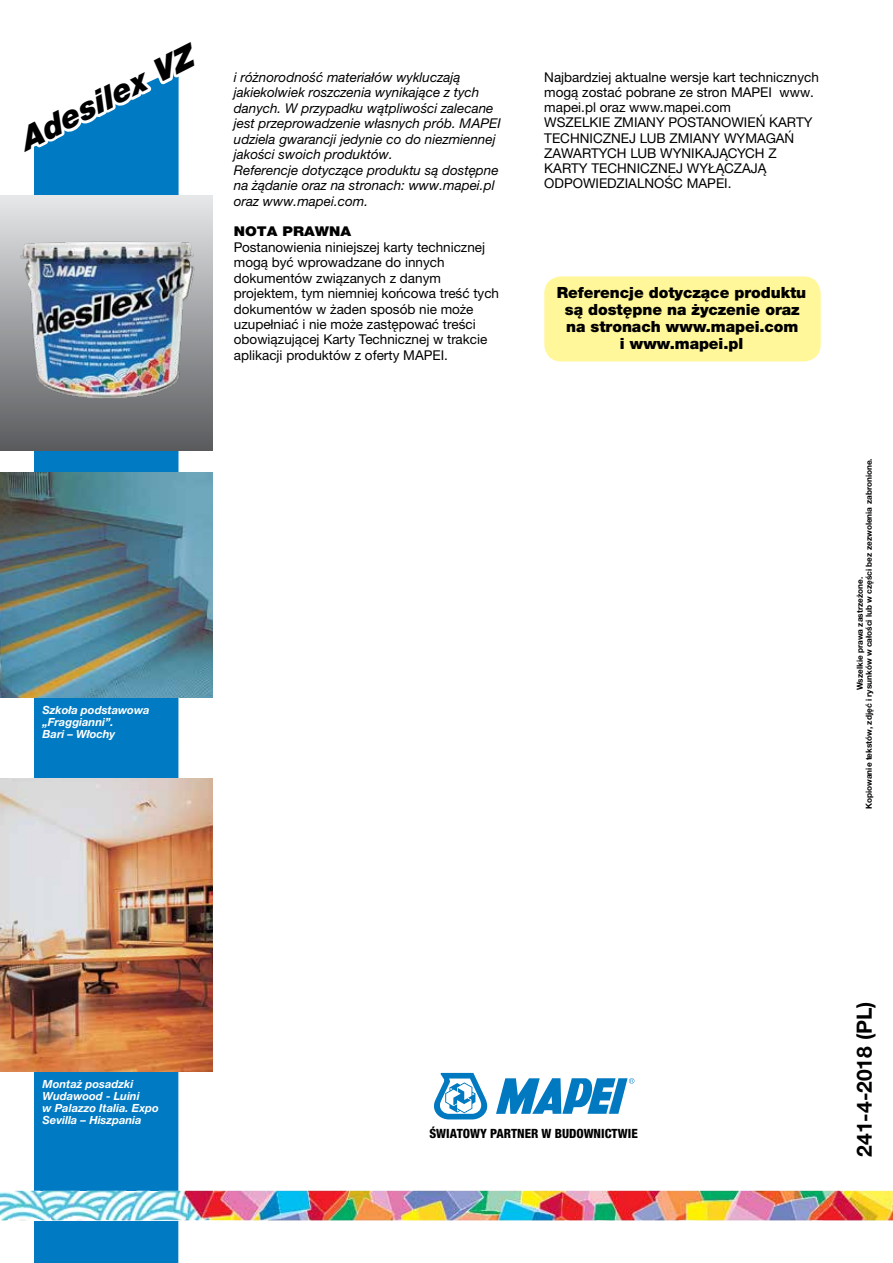
<style>
.page{position:relative;width:893px;height:1263px;background:#fff}
.page>*{position:absolute;margin:0;border:0;box-sizing:border-box;transform-origin:0 0}
.t1{font:italic 900 31.65px "Helvetica Neue LTW1 G";color:#000}
.t2{font:700 21px "Helvetica Neue LTW1 G";color:#000}
.t3{font:900 15.45px/17.2px "Helvetica Neue LTW1 G";letter-spacing:-.005em;color:#000;text-align:center}
.t4{font:13.5px/15.5px "Helvetica Neue LTW1 G";color:#000}
.t5{font:italic 13.5px/15.5px "Helvetica Neue LTW1 G";color:#000}
.t6{font:900 13.5px "Helvetica Neue LTW1 G";color:#000;scale:1.1 1}
.t7{font:800 condensed 12.75px "Helvetica Neue LTW1 G";color:#000}
.t8{font:italic 700 11.25px/12px "Helvetica Neue LTW1 G";color:#fff}
.t9{font:700 8.25px/9px "Helvetica Neue LTW1 G";color:#000;text-align:center}
</style>
<div class="page">
<div style="left:34px;top:451px;width:145px;height:812px;background:#007ac2"></div>
<img style="left:0;top:1191px;width:893px;height:29px">
<div style="left:544px;top:276px;width:277px;height:85px;background:#fff799;border-radius:17px"></div>
<svg style="left:434px;top:1073px;width:200px;height:46px"></svg>
<div style="left:0;top:196px;width:213px;height:255px;background:#5f6063"></div>
<img style="left:0;top:196px;width:213px;height:235px">
<img style="left:0;top:778px;width:213px;height:293px">
<img style="left:0;top:472px;width:213px;height:225px">
<svg style="left:17px;top:68px;width:183px;height:190px"></svg>
<h1 class="t1" style="left:13px;top:124px;width:193px;rotate:-27deg">Adesilex VZ</h1>
<p class="t5" style="left:234px;top:69px;width:269px">i różnorodność materiałów wykluczają jakiekolwiek roszczenia wynikające z tych danych. W przypadku wątpliwości zalecane jest przeprowadzenie własnych prób. MAPEI udziela gwarancji jedynie co do niezmiennej jakości swoich produktów.<br>Referencje dotyczące produktu są dostępne na żądanie oraz na stronach: www.mapei.pl oraz www.mapei.com.</p>
<p class="t6" style="left:234px;top:223px;width:108px">NOTA PRAWNA</p>
<p class="t4" style="left:234px;top:239px;width:267px">Postanowienia niniejszej karty technicznej mogą być wprowadzane do innych dokumentów związanych z danym projektem, tym niemniej końcowa treść tych dokumentów w żaden sposób nie może uzupełniać i nie może zastępować treści obowiązującej Karty Technicznej w trakcie aplikacji produktów z oferty MAPEI.</p>
<p class="t8" style="left:43px;top:704px;width:109px">Szkoła podstawowa „Fraggianni”.<br>Bari – Włochy</p>
<p class="t4" style="left:544px;top:69px;width:276px">Najbardziej aktualne wersje kart technicznych mogą zostać pobrane ze stron MAPEI www. mapei.pl oraz www.mapei.com<br>WSZELKIE ZMIANY POSTANOWIEŃ KARTY TECHNICZNEJ LUB ZMIANY WYMAGAŃ ZAWARTYCH LUB WYNIKAJĄCYCH Z KARTY TECHNICZNEJ WYŁĄCZAJĄ ODPOWIEDZIALNOŚC MAPEI.</p>
<p class="t3" style="left:557px;top:284px;width:251px">Referencje dotyczące produktu są dostępne na życzenie oraz na stronach www.mapei.com<br>i www.mapei.pl</p>
<p class="t9" style="left:855px;top:809px;width:352px;rotate:-90deg">Wszelkie prawa zastrzeżone.<br>Kopiowanie tekstów, zdjęć i rysunków w całości lub w części bez zezwolenia zabronione.</p>
<p class="t8" style="left:43px;top:1078px;width:118px">Montaż posadzki<br>Wudawood - Luini<br>w Palazzo Italia. Expo<br>Sevilla – Hiszpania</p>
<p class="t7" style="left:429px;top:1125px;width:210px">ŚWIATOWY PARTNER W BUDOWNICTWIE</p>
<h2 class="t2" style="left:851px;top:1157px;width:157px;rotate:-90deg">241-4-2018 (PL)</h2>
</div>
